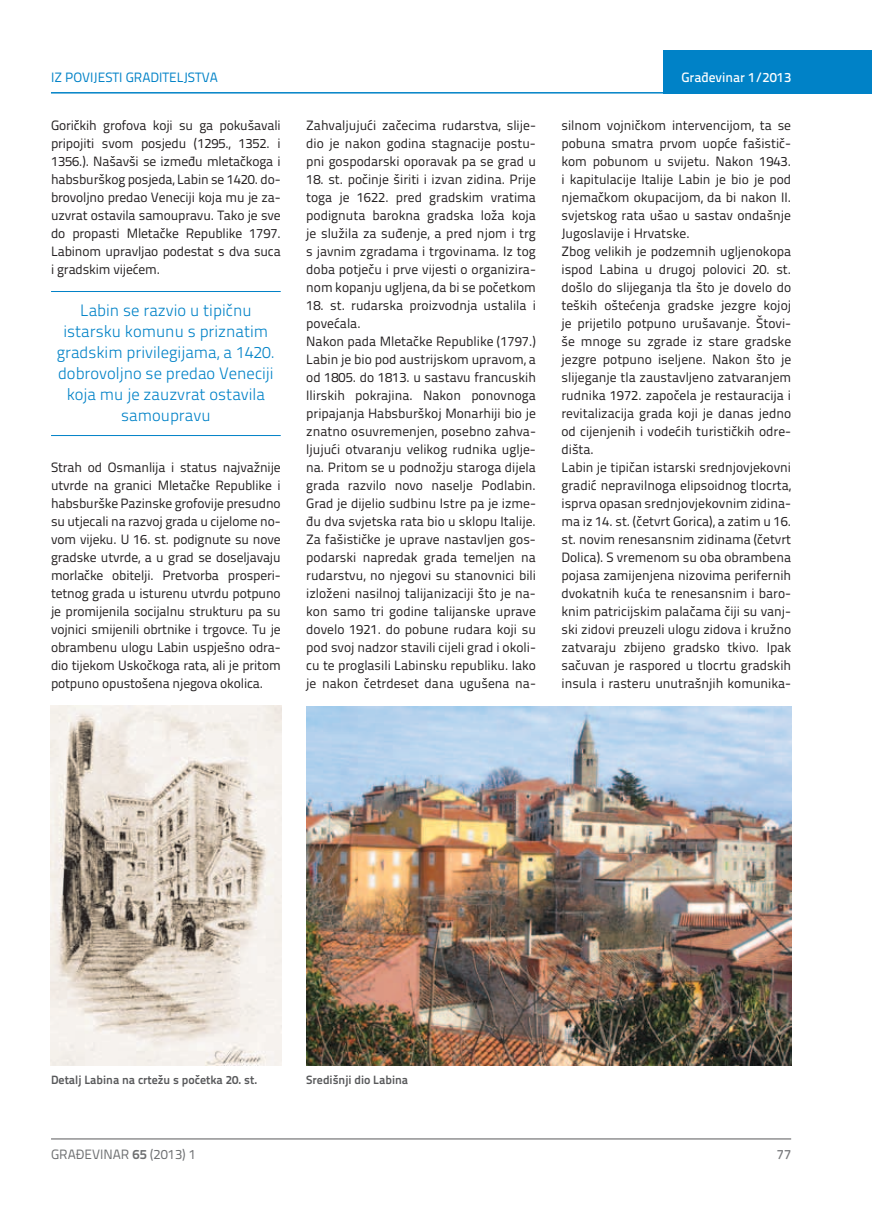
<style>
.page{position:relative;width:872px;height:1212px;background:#fff}
.page>*{position:absolute;margin:0;border:0;box-sizing:border-box;transform-origin:0 0}
.t1{font:300 16.5px/21px "Titillium Text 22 L";color:#0082c7;text-align:center}
.t2{font:13.5px/18px "Titillium Text 22 L";color:#231f20;text-align:justify}
.t3{font:13.5px "Titillium Text 22 L";color:#0082c7}
.t4{font:13.5px "Titillium Text 22 L";color:#6d6f71}
.t5{font:500 13.5px "Titillium Text 22 L";color:#fff}
.t6{font:500 13.5px "Titillium Text 22 L";color:#797a7d}
.t7{font:700 12px "Titillium Text 22 L";color:#58595b}
.s1{font-weight:700}
</style>
<div class="page">
<hr style="left:51px;top:1139px;width:740px;height:1px;background:#58595b">
<div style="left:663px;top:50px;width:209px;height:44px;background:#0082c7"></div>
<hr style="left:51px;top:92px;width:821px;height:2px;background:#0082c7">
<hr style="left:51px;top:291px;width:230px;height:1px;background:#0082c7">
<hr style="left:51px;top:435px;width:230px;height:1px;background:#0082c7">
<img style="left:50px;top:705px;width:231px;height:360px">
<img style="left:306px;top:706px;width:485px;height:359px">
<p class="t3" style="left:51px;top:68px;width:168px">IZ POVIJESTI GRADITELJSTVA</p>
<p class="t5" style="left:681px;top:67px;width:111px">Građevinar 1/2013</p>
<p class="t2" style="left:51px;top:115px;width:231px">Goričkih grofova koji su ga pokušavali pripojiti svom posjedu (1295., 1352. i 1356.). Našavši se između mletačkoga i habsburškog posjeda, Labin se 1420. do&shy;brovoljno predao Veneciji koja mu je za&shy;uzvrat ostavila samoupravu. Tako je sve do propasti Mletačke Republike 1797.<br>Labinom upravljao podestat s dva suca i gradskim vijećem.</p>
<p class="t1" style="left:57px;top:299px;width:220px">Labin se razvio u tipičnu istarsku komunu s priznatim gradskim privilegijama, a 1420. dobrovoljno se predao Veneciji koja mu je zauzvrat ostavila samoupravu</p>
<p class="t2" style="left:51px;top:457px;width:231px">Strah od Osmanlija i status najvažnije utvrde na granici Mletačke Republike i habsburške Pazinske grofovije presudno su utjecali na razvoj grada u cijelome no&shy;vom vijeku. U 16. st. podignute su nove gradske utvrde, a u grad se doseljavaju morlačke obitelji. Pretvorba prosperi&shy;tetnog grada u isturenu utvrdu potpuno je promijenila socijalnu strukturu pa su vojnici smijenili obrtnike i trgovce. Tu je obrambenu ulogu Labin uspješno odra&shy;dio tijekom Uskočkoga rata, ali je pritom potpuno opustošena njegova okolica.</p>
<p class="t2" style="left:306px;top:115px;width:231px">Zahvaljujući začecima rudarstva, slije&shy;dio je nakon godina stagnacije postu&shy;pni gospodarski oporavak pa se grad u</p>
<p class="t2" style="left:306px;top:169px;width:231px">18. st. počinje širiti i izvan zidina. Prije toga je 1622. pred gradskim vratima podignuta barokna gradska loža koja je služila za suđenje, a pred njom i trg s javnim zgradama i trgovinama. Iz tog doba potječu i prve vijesti o organizira&shy;nom kopanju ugljena, da bi se početkom</p>
<p class="t2" style="left:306px;top:295px;width:231px;text-align:left">18. st. rudarska proizvodnja ustalila i povećala.<br>Nakon pada Mletačke Republike (1797.)<br>Labin je bio pod austrijskom upravom, a od 1805. do 1813. u sastavu francuskih Ilirskih pokrajina. Nakon ponovnoga pripajanja Habsburškoj Monarhiji bio je znatno osuvremenjen, posebno zahva&shy;ljujući otvaranju velikog rudnika uglje&shy;na. Pritom se u podnožju staroga dijela grada razvilo novo naselje Podlabin.<br>Grad je dijelio sudbinu Istre pa je izme&shy;đu dva svjetska rata bio u sklopu Italije.<br>Za fašističke je uprave nastavljen gos&shy;podarski napredak grada temeljen na rudarstvu, no njegovi su stanovnici bili izloženi nasilnoj talijanizaciji što je na&shy;kon samo tri godine talijanske uprave dovelo 1921. do pobune rudara koji su pod svoj nadzor stavili cijeli grad i okoli&shy;cu te proglasili Labinsku republiku. Iako je nakon četrdeset dana ugušena na-</p>
<p class="t2" style="left:561px;top:115px;width:231px;text-align:left">silnom vojničkom intervencijom, ta se pobuna smatra prvom uopće fašistič&shy;kom pobunom u svijetu. Nakon 1943. i kapitulacije Italije Labin je bio je pod njemačkom okupacijom, da bi nakon II. svjetskog rata ušao u sastav ondašnje Jugoslavije i Hrvatske.<br>Zbog velikih je podzemnih ugljenokopa ispod Labina u drugoj polovici 20. st. došlo do slijeganja tla što je dovelo do teških oštećenja gradske jezgre kojoj je prijetilo potpuno urušavanje. Štovi&shy;še mnoge su zgrade iz stare gradske jezgre potpuno iseljene. Nakon što je slijeganje tla zaustavljeno zatvaranjem rudnika 1972. započela je restauracija i revitalizacija grada koji je danas jedno od cijenjenih i vodećih turističkih odre&shy;dišta.<br>Labin je tipičan istarski srednjovjekovni gradić nepravilnoga elipsoidnog tlocrta, isprva opasan srednjovjekovnim zidina&shy;ma iz 14. st. (četvrt Gorica), a zatim u 16. st. novim renesansnim zidinama (četvrt Dolica). S vremenom su oba obrambena pojasa zamijenjena nizovima perifernih dvokatnih kuća te renesansnim i baro&shy;knim patricijskim palačama čiji su vanj&shy;ski zidovi preuzeli ulogu zidova i kružno zatvaraju zbijeno gradsko tkivo. Ipak sačuvan je raspored u tlocrtu gradskih insula i rasteru unutrašnjih komunika-</p>
<p class="t7" style="left:51px;top:1071px;width:208px">Detalj Labina na crtežu s početka 20. st.</p>
<p class="t7" style="left:306px;top:1071px;width:103px">Središnji dio Labina</p>
<p class="t4" style="left:51px;top:1144px;width:146px">GRAĐEVINAR <span class="s1">65</span> (2013) 1</p>
<p class="t6" style="left:777px;top:1144px;width:16px">77</p>
</div>
